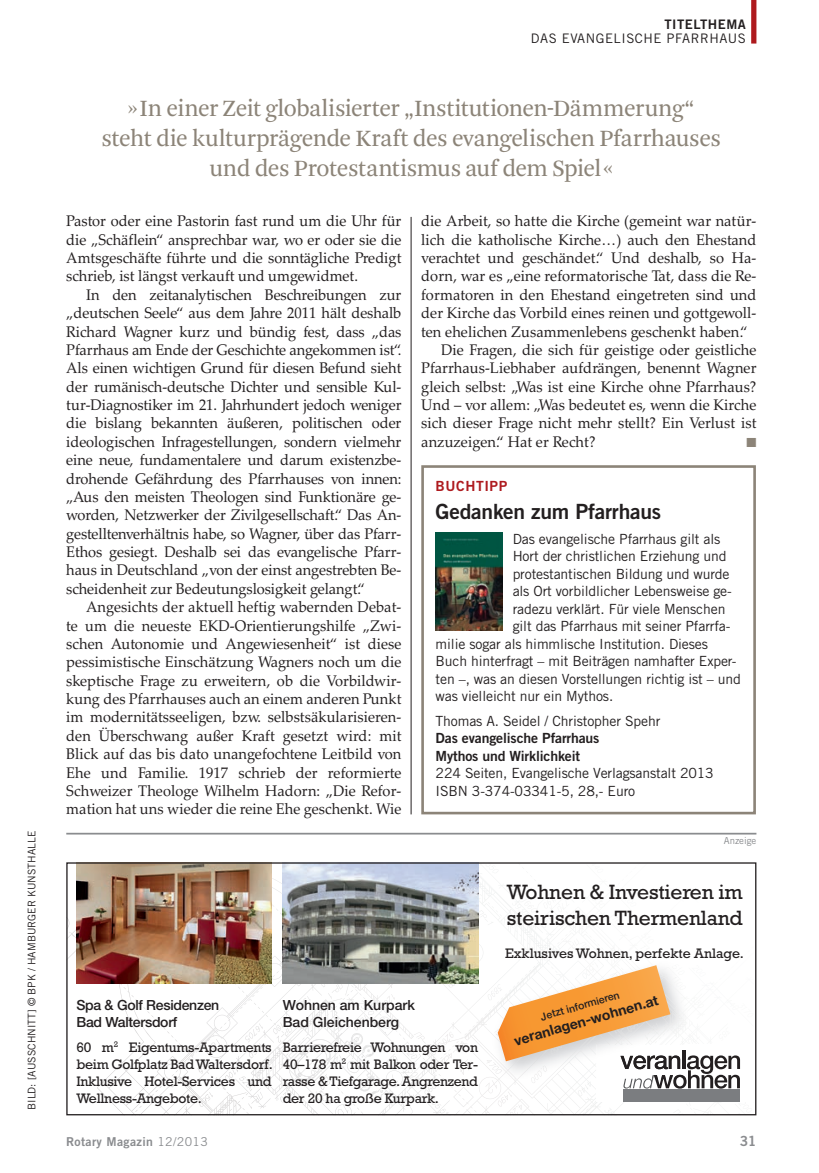
<style>
.page{position:relative;width:819px;height:1173px;background:#fff}
.page>*{position:absolute;margin:0;border:0;box-sizing:border-box;transform-origin:0 0}
.t1{font:24.5px/29.8px "Arnhem Blond";letter-spacing:-.02em;color:#8c8478;text-align:center}
.t2{font:21px/25.2px "Rockwell";letter-spacing:-.01em;color:#231f20}
.t3{font:21px "Trade Gothic LT Bold Two";letter-spacing:-.01em;color:#231f20}
.t4{font:15.4px/18.4px "Palatino LTCE";letter-spacing:.005em;color:#231f20;text-align:justify;scale:.95 1}
.t5{font:14px/17.5px "Trade Gothic LT";letter-spacing:-.01em;color:#231f20}
.t6{font:14px/16.8px "Rockwell";letter-spacing:-.02em;color:#231f20;text-align:justify}
.t7{font:14px/17.5px "Trade Gothic LT Bold Two";letter-spacing:-.01em;color:#231f20}
.t8{font:500 14px/16.8px "Helvetica Neue LT Std";letter-spacing:-.02em;color:#231f20}
.t9{font:500 14px/16.8px "Helvetica Neue LT Std";color:#231f20}
.t10{font:700 14px "Helvetica Neue LT Std";color:#231f20}
.t11{font:14px "Rockwell";color:#1f1b1d}
.t12{font:14px "Rockwell";color:#231f20}
.t13{font:14px "Trade Gothic LT Bold Two";letter-spacing:.04em;color:#ae1a1e}
.t14{font:14px "Trade Gothic LT Bold Two";color:#8a8c8f}
.t15{font:13.12px "Trade Gothic LT";letter-spacing:.04em;color:#231f20}
.t16{font:13.12px "Trade Gothic LT Bold Two";letter-spacing:.04em;color:#231f20}
.t17{font:13.12px "Zapf Dingbats ITC";color:#8c8478}
.t18{font:12.25px "Trade Gothic LT Bold Two";letter-spacing:.03em;color:#8a8c8f}
.t19{font:10.5px "Trade Gothic LT";color:#231f20}
.t20{font:500 10.5px "Helvetica Neue LT Std";color:#231f20}
.t21{font:9.62px "Trade Gothic LT";color:#8a8c8f}
.s1{color:#1e1b1c}
.s2{color:#1f1c1d}
.s3{color:#201c1e}
.s4{color:#201d1e}
.s5{font-family:"Trade Gothic LT"}
</style>
<div class="page">
<div style="left:751px;top:0;width:5px;height:44px;background:#ae1a1e"></div>
<hr style="left:410px;top:217px;width:1px;height:597px;background:#231f20">
<img style="left:68px;top:864px;width:685px;height:249px">
<div style="left:66px;top:862px;width:690px;height:253px;border:1px solid #231f20"></div>
<hr style="left:66px;top:833px;width:690px;height:1px;background:#8a8c8f">
<div style="left:421px;top:465px;width:334px;height:349px;border:3px solid #8c8478"></div>
<img style="left:435px;top:532px;width:67px;height:98px">
<p class="t19" style="left:28px;top:1110px;width:281px;rotate:-90deg">BILD: [AUSSCHNITT] © BPK / HAMBURGER KUNSTHALLE</p>
<p class="t16" style="left:664px;top:20px;width:83px">TITELTHEMA</p>
<p class="t15" style="left:530px;top:34px;width:216px">DAS EVANGELISCHE PFARRHAUS</p>
<h1 class="t1" style="left:101px;top:96px;width:620px">» In einer Zeit globalisierter „Institutionen-Dämmerung“ steht die kulturprägende Kraft des evangelischen Pfarrhauses und des Protestantismus auf dem Spiel «</h1>
<p class="t4" style="left:421px;top:214px;width:354px">die Arbeit, so hatte die Kirche (gemeint war natür-</p>
<p class="t4" style="left:421px;top:232px;width:354px">lich die katholische Kirche…) auch den Ehestand</p>
<p class="t4" style="left:421px;top:250px;width:354px">verachtet und geschändet.“ Und deshalb, so Ha-</p>
<p class="t4" style="left:421px;top:269px;width:354px">dorn, war es „eine reformatorische Tat, dass die Re-</p>
<p class="t4" style="left:421px;top:287px;width:354px">formatoren in den Ehestand eingetreten sind und</p>
<p class="t4" style="left:421px;top:306px;width:354px">der Kirche das Vorbild eines reinen und gottgewoll-</p>
<p class="t4" style="left:421px;top:324px;width:345px">ten ehelichen Zusammenlebens geschenkt haben.“</p>
<p class="t4" style="left:441px;top:342px;width:333px">Die Fragen, die sich für geistige oder geistliche</p>
<p class="t4" style="left:421px;top:361px;width:354px">Pfarrhaus-Liebhaber aufdrängen, benennt Wagner</p>
<p class="t4" style="left:421px;top:379px;width:354px">gleich selbst: „Was ist eine Kirche ohne Pfarrhaus?</p>
<p class="t4" style="left:421px;top:397px;width:354px">Und – vor allem: „Was bedeutet es, wenn die Kirche</p>
<p class="t4" style="left:421px;top:416px;width:354px">sich dieser Frage nicht mehr stellt? Ein Verlust ist</p>
<p class="t4" style="left:421px;top:434px;width:185px">anzuzeigen.“ Hat er Recht?</p>
<p class="t17" style="left:746px;top:436px;width:11px">■</p>
<p class="t4" style="left:66px;top:214px;width:354px">Pastor oder eine Pastorin fast rund um die Uhr für die „Schäflein“ ansprechbar war, wo er oder sie die Amtsgeschäfte führte und die sonntägliche Predigt schrieb, ist längst verkauft und umgewidmet.</p>
<p class="t4" style="left:66px;top:287px;width:354px;text-indent:20px">In den zeitanalytischen Beschreibungen zur „deutschen Seele“ aus dem Jahre 2011 hält deshalb Richard Wagner kurz und bündig fest, dass „das Pfarrhaus am Ende der Geschichte angekommen ist“.<br>Als einen wichtigen Grund für diesen Befund sieht der rumänisch-deutsche Dichter und sensible Kul&shy;tur-Diagnostiker im 21. Jahrhundert jedoch weniger die bislang bekannten äußeren, politischen oder ideologischen Infragestellungen, sondern vielmehr eine neue, fundamentalere und darum existenzbe&shy;drohende Gefährdung des Pfarrhauses von innen: „Aus den meisten Theologen sind Funktionäre ge&shy;worden, Netzwerker der Zivilgesellschaft.“ Das An&shy;gestelltenverhältnis habe, so Wagner, über das Pfarr-Ethos gesiegt. Deshalb sei das evangelische Pfarr&shy;haus in Deutschland „von der einst angestrebten Be&shy;scheidenheit zur Bedeutungslosigkeit gelangt.“</p>
<p class="t4" style="left:66px;top:600px;width:354px;text-indent:20px">Angesichts der aktuell heftig wabernden Debat&shy;te um die neueste EKD-Orientierungshilfe „Zwi&shy;schen Autonomie und Angewiesenheit“ ist diese pessimistische Einschätzung Wagners noch um die skeptische Frage zu erweitern, ob die Vorbildwir&shy;kung des Pfarrhauses auch an einem anderen Punkt im modernitätsseeligen, bzw. selbstsäkularisieren&shy;den Überschwang außer Kraft gesetzt wird: mit Blick auf das bis dato unangefochtene Leitbild von Ehe und Familie. 1917 schrieb der reformierte Schweizer Theologe Wilhelm Hadorn: „Die Refor&shy;mation hat uns wieder die reine Ehe geschenkt. Wie</p>
<p class="t13" style="left:435px;top:481px;width:73px">BUCHTIPP</p>
<h2 class="t3" style="left:435px;top:504px;width:227px">Gedanken zum Pfarrhaus</h2>
<p class="t5" style="left:512px;top:531px;width:209px">Das evangelische Pfarrhaus gilt als</p>
<p class="t5" style="left:512px;top:548px;width:215px">Hort der christlichen Erziehung und</p>
<p class="t5" style="left:512px;top:566px;width:218px">protestantischen Bildung und wurde</p>
<p class="t5" style="left:512px;top:583px;width:220px">als Ort vorbildlicher Lebensweise ge-</p>
<p class="t5" style="left:512px;top:601px;width:214px">radezu verklärt. Für viele Menschen</p>
<p class="t5" style="left:512px;top:618px;width:219px">gilt das Pfarrhaus mit seiner Pfarrfa-</p>
<p class="t5" style="left:435px;top:636px;width:274px">milie sogar als himmlische Institution. Dieses</p>
<p class="t5" style="left:435px;top:653px;width:302px">Buch hinterfragt – mit Beiträgen namhafter Exper-</p>
<p class="t5" style="left:435px;top:671px;width:307px">ten –, was an diesen Vorstellungen richtig ist – und</p>
<p class="t5" style="left:435px;top:688px;width:179px">was vielleicht nur ein Mythos.</p>
<p class="t5" style="left:435px;top:713px;width:226px">Thomas A. Seidel / Christopher Spehr</p>
<p class="t7" style="left:435px;top:731px;width:165px">Das evangelische Pfarrhaus<br>Mythos und Wirklichkeit</p>
<p class="t5" style="left:435px;top:765px;width:279px">224 Seiten, Evangelische Verlagsanstalt 2013<br>ISBN 3-374-03341-5, 28,- Euro</p>
<p class="t8" style="left:76px;top:998px;width:144px">Spa &amp; Golf Residenzen<br>Bad Waltersdorf</p>
<p class="t9" style="left:282px;top:998px;width:134px">Wohnen am Kurpark<br>Bad Gleichenberg</p>
<p class="t6" style="left:282px;top:1040px;width:197px">Barrierefreie Wohnungen von 40–178 m<sup>2</sup> mit Balkon oder Ter&shy;rasse &amp; Tiefgarage. Angrenzend der 20 ha große Kurpark.</p>
<p class="t6" style="left:76px;top:1040px;width:198px">60 m<sup>2</sup> Eigentums-Apartments beim Golfplatz Bad Waltersdorf.<br>Inklusive Hotel-Services und Wellness-Angebote.</p>
<p class="t21" style="left:723px;top:837px;width:34px">Anzeige</p>
<h2 class="t2" style="left:506px;top:882px;width:237px">Wohnen &amp; Investieren im steirischen Thermenland</h2>
<p class="t12" style="left:635px;top:949px;width:110px">p fekte Anlage.</p>
<p class="t11" style="left:513px;top:949px;width:145px"><span class="s1">x</span> usives W<span class="s2">ohn</span><span class="s3">en,</span> <span class="s4">er</span></p>
<p class="t20" style="left:539px;top:1013px;width:83px;rotate:-16deg">Jetzt informieren</p>
<p class="t6" style="left:505px;top:947px;width:30px">E kl</p>
<p class="t10" style="left:512px;top:1033px;width:151px;rotate:-16deg">veranlagen-wohnen.at</p>
<p class="t18" style="left:66px;top:1137px;width:143px">Rotary Magazin <span class="s5">12/2013</span></p>
<p class="t14" style="left:739px;top:1136px;width:18px">31</p>
</div>
